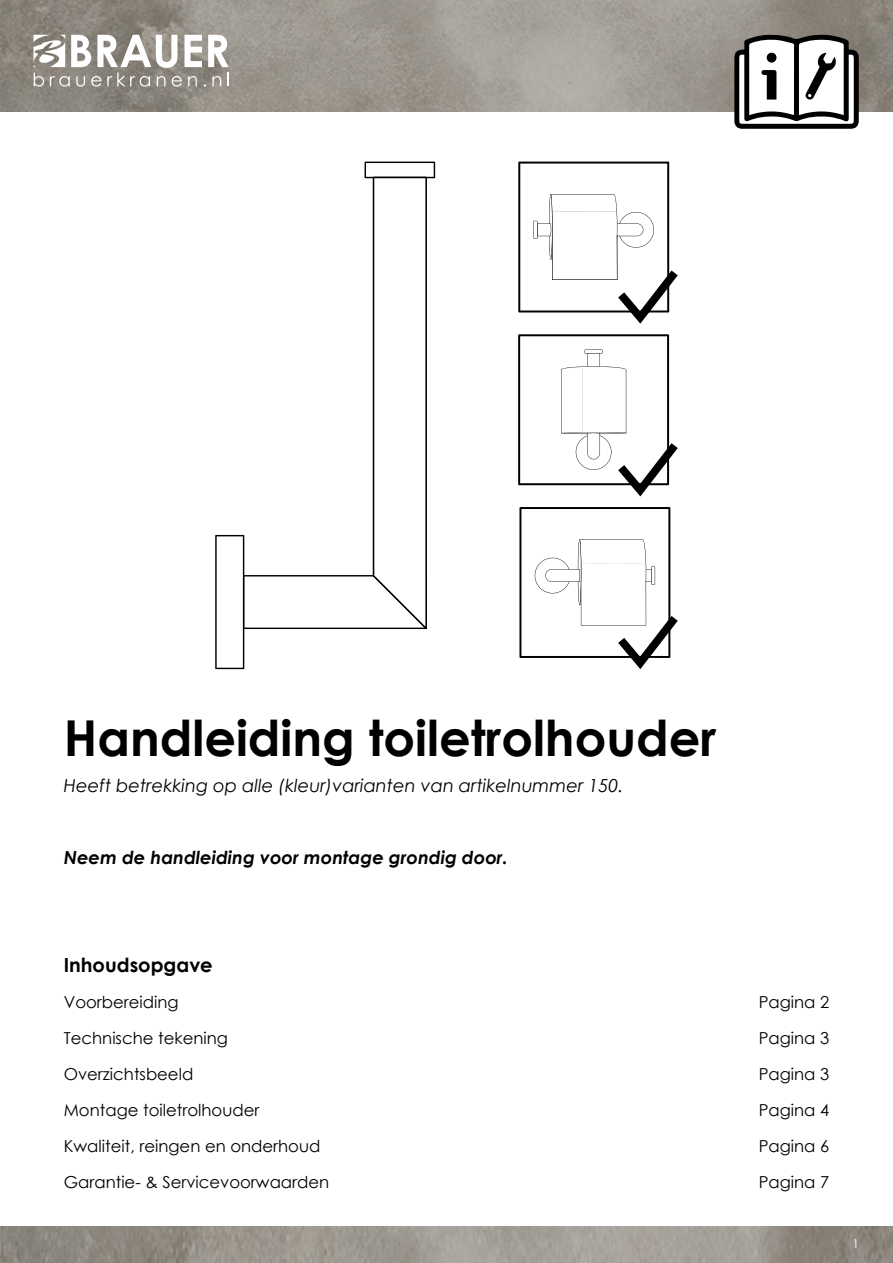
<style>
.page{position:relative;width:893px;height:1263px;background:#fff}
.page>*{position:absolute;margin:0;border:0;box-sizing:border-box;transform-origin:0 0}
.t1{font:700 49.5px "Century Gothic";color:#000}
.t2{font:700 19.5px "Century Gothic";color:#000}
.t3{font:italic 18px "Century Gothic";color:#000}
.t4{font:italic 700 18px "Century Gothic";color:#000}
.t5{font:16.5px "Century Gothic";color:#000}
.t6{font:12px "Century Gothic Pro";color:#fff}
</style>
<div class="page">
<img style="left:0;top:0;width:893px;height:112px">
<img style="left:1px;top:1226px;width:892px;height:37px">
<svg style="left:34px;top:35px;width:195px;height:52px"></svg>
<svg style="left:734px;top:33px;width:125px;height:96px"></svg>
<div style="left:767px;top:53px;width:9px;height:10px;background:#000;border-radius:50%"></div>
<img style="left:0;top:1226px;width:1px;height:37px">
<svg style="left:215px;top:162px;width:220px;height:507px"></svg>
<svg style="left:519px;top:507px;width:159px;height:162px"></svg>
<svg style="left:518px;top:334px;width:160px;height:162px"></svg>
<svg style="left:518px;top:162px;width:160px;height:162px"></svg>
<hr style="left:534px;top:221px;width:3px;height:18px;background:#000">
<p class="t1" style="left:64px;top:700px;width:654px">Handleiding toiletrolhouder</p>
<p class="t3" style="left:64px;top:773px;width:561px">Heeft betrekking op alle (kleur)varianten van artikelnummer 150.</p>
<p class="t4" style="left:64px;top:844px;width:445px">Neem de handleiding voor montage grondig door.</p>
<p class="t2" style="left:64px;top:950px;width:150px">Inhoudsopgave</p>
<p class="t5" style="left:64px;top:991px;width:116px">Voorbereiding</p>
<p class="t5" style="left:759px;top:991px;width:72px">Pagina 2</p>
<p class="t5" style="left:64px;top:1027px;width:166px">Technische tekening</p>
<p class="t5" style="left:759px;top:1027px;width:72px">Pagina 3</p>
<p class="t5" style="left:64px;top:1063px;width:131px">Overzichtsbeeld</p>
<p class="t5" style="left:759px;top:1063px;width:72px">Pagina 3</p>
<p class="t5" style="left:64px;top:1099px;width:197px">Montage toiletrolhouder</p>
<p class="t5" style="left:759px;top:1099px;width:72px">Pagina 4</p>
<p class="t5" style="left:64px;top:1135px;width:258px">Kwaliteit, reingen en onderhoud</p>
<p class="t5" style="left:759px;top:1135px;width:72px">Pagina 6</p>
<p class="t5" style="left:64px;top:1171px;width:267px">Garantie- &amp; Servicevoorwaarden</p>
<p class="t5" style="left:759px;top:1171px;width:72px">Pagina 7</p>
<p class="t6" style="left:852px;top:1237px;width:8px">1</p>
</div>
